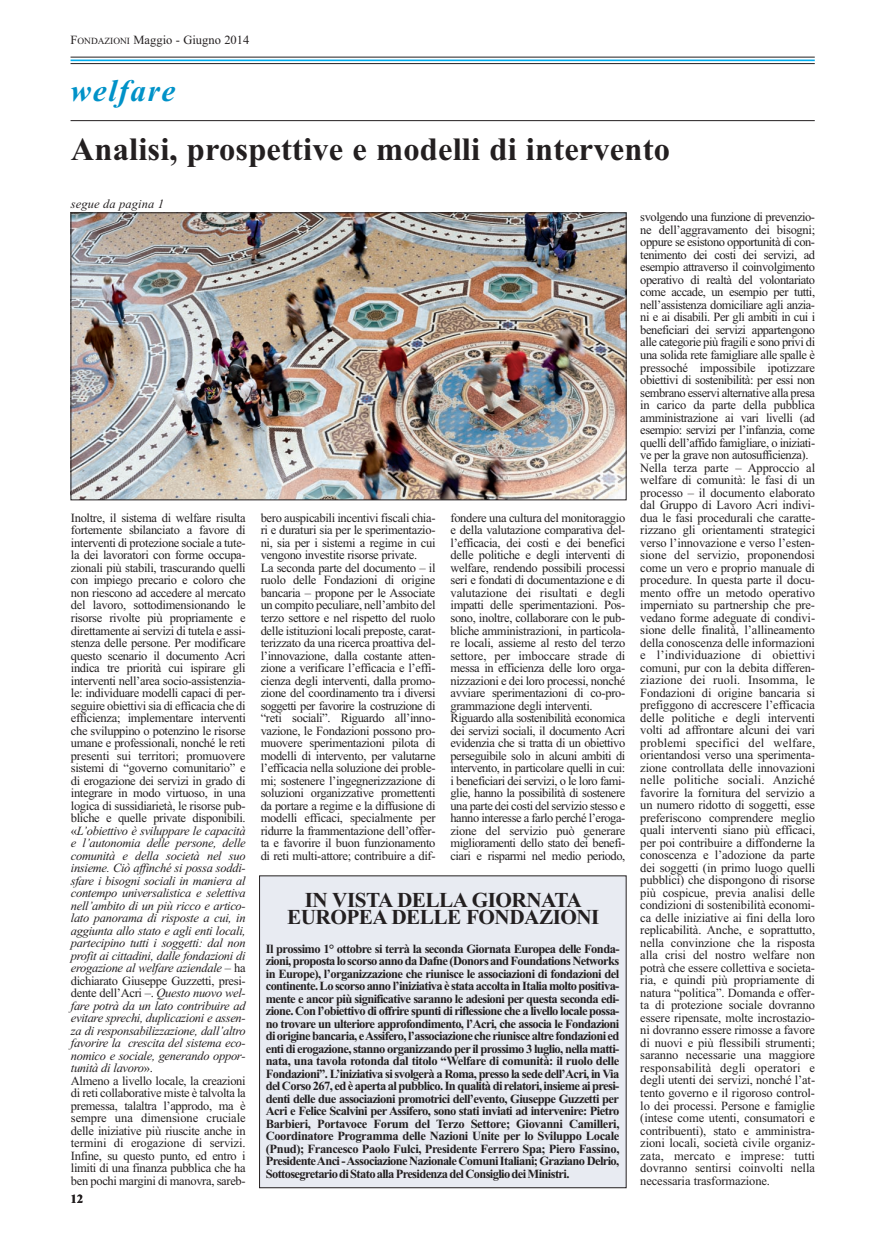
<style>
.page{position:relative;width:886px;height:1241px;background:#fff}
.page>*{position:absolute;margin:0;border:0;box-sizing:border-box;transform-origin:0 0}
.t1{font:700 32.5px "Times New Roman";letter-spacing:.005em;color:#231f20}
.t2{font:italic 700 31.25px "Times New Roman";letter-spacing:.05em;color:#0092c8}
.t3{font:700 21.25px/17.5px "Times New Roman";letter-spacing:-.025em;color:#231f20;text-align:center}
.t4{font:12.5px/12.5px "Times New Roman";letter-spacing:-.025em;color:#231f20}
.t5{font:700 12.5px/12.5px "Times New Roman";letter-spacing:-.05em;color:#231f20;text-align:justify}
.t6{font:12.5px "Times New Roman";color:#231f20}
.t7{font:italic 12.5px "Times New Roman";letter-spacing:.005em;color:#231f20}
.s1{font-size:9.38px}
.s2{font-style:italic}
</style>
<div class="page">
<hr style="left:71px;top:60px;width:744px;height:1px;background:#00aeef">
<hr style="left:71px;top:57px;width:744px;height:1px;background:#231f20">
<hr style="left:71px;top:63px;width:744px;height:1px;background:#231f20">
<hr style="left:71px;top:120px;width:744px;height:1px;background:#231f20">
<div style="left:260px;top:875px;width:366px;height:312px;background:#e8ebf2"></div>
<img style="left:73px;top:215px;width:551px;height:283px">
<p class="t6" style="left:71px;top:36px;width:180px">F<span class="s1">ONDAZIONI</span> Maggio - Giugno 2014</p>
<h2 class="t2" style="left:71px;top:79px;width:106px">welfare</h2>
<h1 class="t1" style="left:71px;top:139px;width:601px">Analisi, prospettive e modelli di intervento</h1>
<p class="t7" style="left:71px;top:199px;width:95px">segue da pagina 1</p>
<p class="t4" style="left:71px;top:512px;width:176px">Inoltre, il sistema di welfare risulta fortemente sbilanciato a favore di interventi di protezione sociale a tute&shy;la dei lavoratori con forme occupa&shy;zionali più stabili, trascurando quelli con impiego precario e coloro che non riescono ad accedere al mercato del lavoro, sottodimensionando le risorse rivolte più propriamente e direttamente ai servizi di tutela e assi&shy;stenza delle persone. Per modificare questo scenario il documento Acri indica tre priorità cui ispirare gli interventi nell’area socio-assistenzia&shy;le: individuare modelli capaci di per&shy;seguire obiettivi sia di efficacia che di efficienza; implementare interventi che sviluppino o potenzino le risorse umane e professionali, nonché le reti presenti sui territori; promuovere sistemi di “governo comunitario” e di erogazione dei servizi in grado di integrare in modo virtuoso, in una logica di sussidiarietà, le risorse pub&shy;bliche e quelle private disponibili. «<span class="s2">L’obiettivo è sviluppare le capacità e l’autonomia delle persone, delle comunità e della società nel suo insieme. Ciò affinché si possa soddi&shy;sfare i bisogni sociali in maniera al contempo universalistica e selettiva nell’ambito di un più ricco e artico&shy;lato panorama di risposte a cui, in aggiunta allo stato e agli enti locali, partecipino tutti i soggetti: dal non profit ai cittadini, dalle fondazioni di erogazione al welfare aziendale</span> – ha dichiarato Giuseppe Guzzetti, presi&shy;dente dell’Acri –. <span class="s2">Questo nuovo wel&shy;fare potrà da un lato contribuire ad evitare sprechi, duplicazioni e assen&shy;za di responsabilizzazione, dall’altro favorire la crescita del sistema eco&shy;nomico e sociale, generando oppor&shy;tunità di lavoro</span>».<br>Almeno a livello locale, la creazioni di reti collaborative miste è talvolta la premessa, talaltra l’approdo, ma è sempre una dimensione cruciale delle iniziative più riuscite anche in termini di erogazione di servizi.<br>Infine, su questo punto, ed entro i limiti di una finanza pubblica che ha ben pochi margini di manovra, sareb-</p>
<p class="t4" style="left:261px;top:512px;width:176px">bero auspicabili incentivi fiscali chia&shy;ri e duraturi sia per le sperimentazio&shy;ni, sia per i sistemi a regime in cui vengono investite risorse private.<br>La seconda parte del documento – il ruolo delle Fondazioni di origine bancaria – propone per le Associate un compito peculiare, nell’ambito del terzo settore e nel rispetto del ruolo delle istituzioni locali preposte, carat&shy;terizzato da una ricerca proattiva del&shy;l’innovazione, dalla costante atten&shy;zione a verificare l’efficacia e l’effi&shy;cienza degli interventi, dalla promo&shy;zione del coordinamento tra i diversi soggetti per favorire la costruzione di “reti so ciali”. Riguardo all’in no - vazione, le Fondazioni possono pro&shy;muovere sperimentazioni pilota di modelli di intervento, per valutarne l’efficacia nella soluzione dei proble&shy;mi; sostenere l’ingegnerizzazione di soluzioni organizzative promettenti da portare a regime e la diffusione di modelli efficaci, specialmente per ridurre la frammentazione dell’offer&shy;ta e favorire il buon funzionamento di reti multi-attore; contribuire a dif-</p>
<p class="t4" style="left:450px;top:512px;width:176px">fondere una cultura del monitoraggio e della valutazione comparativa del&shy;l’efficacia, dei costi e dei benefici delle politiche e degli interventi di welfare, rendendo possibili processi seri e fondati di documentazione e di valutazione dei risultati e degli impatti delle sperimentazioni. Pos - sono, inoltre, collaborare con le pub&shy;bliche amministrazioni, in particola&shy;re locali, assieme al resto del terzo settore, per imboccare strade di messa in efficienza delle loro orga&shy;nizzazioni e dei loro processi, nonché avviare sperimentazioni di co-pro&shy;grammazione degli interventi.<br>Riguardo alla sostenibilità economica dei servizi sociali, il documento Acri evidenzia che si tratta di un obiettivo perseguibile solo in alcuni ambiti di intervento, in particolare quelli in cui: i beneficiari dei servizi, o le loro fami&shy;glie, hanno la possibilità di sostenere una parte dei costi del servizio stesso e hanno interesse a farlo perché l’eroga&shy;zione del servizio può generare miglioramenti dello stato dei benefi&shy;ciari e risparmi nel medio periodo,</p>
<h3 class="t3" style="left:287px;top:893px;width:314px">IN VISTA DELLA GIORNATA<br>EUROPEA DELLE FONDAZIONI</h3>
<p class="t5" style="left:266px;top:943px;width:355px">Il prossimo 1° ottobre si terrà la seconda Giornata Europea delle Fonda - zioni, proposta lo scorso anno da Dafne (Donors and Foundations Networks in Europe), l’organizzazione che riunisce le associazioni di fondazioni del continente. Lo scorso anno l’iniziativa è stata accolta in Italia molto positiva&shy;mente e ancor più significative saranno le adesioni per questa seconda edi&shy;zione. Con l’obiettivo di offrire spunti di riflessione che a livello locale possa&shy;no trovare un ulteriore approfondimento, l’Acri, che associa le Fondazioni di origine bancaria, e Assifero, l’associazione che riunisce altre fondazioni ed enti di erogazione, stanno organizzando per il prossimo 3 luglio, nella matti&shy;nata, una tavola rotonda dal titolo “Welfare di comunità: il ruolo delle Fondazioni”. L’iniziativa si svolgerà a Roma, presso la sede dell’Acri, in Via del Corso 267, ed è aperta al pubblico. In qualità di relatori, insieme ai presi&shy;denti delle due associazioni promotrici dell’evento, Giuseppe Guzzetti per Acri e Felice Scalvini per Assifero, sono stati inviati ad intervenire: Pietro Barbieri, Portavoce Forum del Terzo Settore; Giovanni Camilleri, Coordinatore Programma delle Nazioni Unite per lo Sviluppo Locale (Pnud); Francesco Paolo Fulci, Presidente Ferrero Spa; Piero Fassino, Presidente Anci - Associazione Nazionale Comuni Italiani; Graziano Delrio, Sottosegretario di Stato alla Presidenza del Consiglio dei Ministri.</p>
<p class="t5" style="left:71px;top:1194px;width:14px">12</p>
<p class="t4" style="left:640px;top:212px;width:176px">svolgendo una funzione di prevenzio&shy;ne dell’aggravamento dei bisogni; oppure se esistono opportunità di con&shy;tenimento dei costi dei servizi, ad esempio attraverso il coinvolgimento operativo di realtà del volontariato come accade, un esempio per tutti, nell’assistenza domiciliare agli anzia&shy;ni e ai disabili. Per gli ambiti in cui i beneficiari dei servizi appartengono alle categorie più fragili e sono privi di una solida rete famigliare alle spalle è pressoché impossibile ipotizzare obiettivi di sostenibilità: per essi non sembrano esservi alternative alla presa in carico da parte della pubblica amministrazione ai vari livelli (ad esempio: servizi per l’infanzia, come quelli dell’affido famigliare, o iniziati&shy;ve per la grave non autosufficienza).<br>Nella terza parte – Approccio al welfare di comunità: le fasi di un processo – il documento elaborato dal Gruppo di Lavoro Acri indivi&shy;dua le fasi procedurali che caratte&shy;rizzano gli orientamenti strategici verso l’innovazione e verso l’esten&shy;sione del servizio, proponendosi come un vero e proprio manuale di procedure. In questa parte il docu&shy;mento offre un metodo operativo imperniato su partnership che pre&shy;vedano forme adeguate di condivi&shy;sione delle finalità, l’allineamento della conoscenza delle informazioni e l’individuazione di obiettivi comuni, pur con la debita differen&shy;ziazione dei ruoli. Insomma, le Fondazioni di origine bancaria si prefiggono di accrescere l’efficacia delle politiche e degli interventi volti ad affrontare alcuni dei vari problemi specifici del welfare, orientandosi verso una sperimenta&shy;zione controllata delle innovazioni nelle politiche sociali. Anziché favorire la fornitura del servizio a un numero ridotto di soggetti, esse preferiscono comprendere meglio quali interventi siano più efficaci, per poi contribuire a diffonderne la conoscenza e l’adozione da parte dei soggetti (in primo luogo quelli pubblici) che dispongono di risorse più cospicue, previa analisi delle condizioni di sostenibilità economi&shy;ca delle iniziative ai fini della loro replicabilità. Anche, e soprattutto, nella convinzione che la risposta alla crisi del nostro welfare non potrà che essere collettiva e societa&shy;ria, e quindi più propriamente di natura “politica”. Domanda e offer&shy;ta di protezione sociale dovranno essere ripensate, molte incrostazio&shy;ni dovranno essere rimosse a favore di nuovi e più flessibili strumenti; saranno necessarie una maggiore responsabilità degli operatori e degli utenti dei servizi, nonché l’at&shy;tento governo e il rigoroso control&shy;lo dei processi. Persone e famiglie (intese come utenti, consumatori e contribuenti), stato e amministra&shy;zioni locali, società civile organiz&shy;zata, mercato e imprese: tutti dovranno sentirsi coinvolti nella necessaria trasformazione.</p>
</div>
